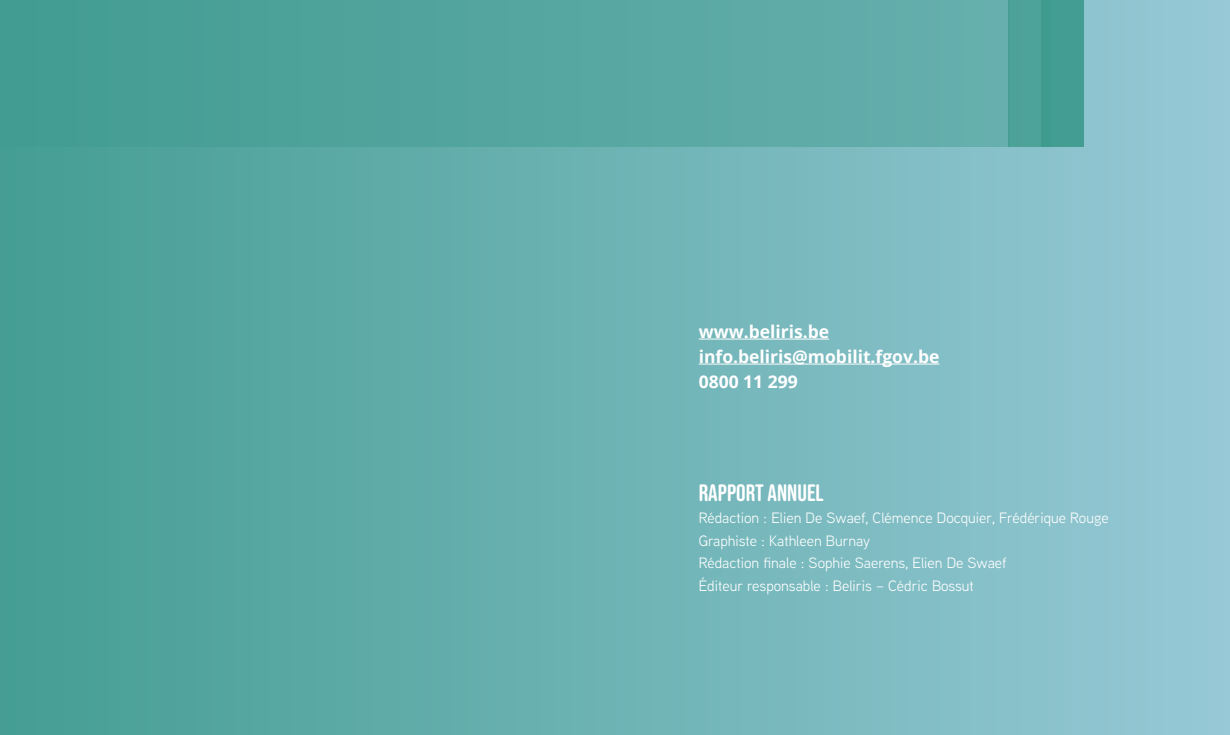
<style>
.page{position:relative;width:1230px;height:735px;background:#fff}
.page>*{position:absolute;margin:0;border:0;box-sizing:border-box;transform-origin:0 0}
.t1{font:23.75px "Bebas Neue Rounded";color:#fff}
.t2{font:700 17.5px/25px "Open Sans";color:#fff}
.t3{font:15px/22.5px "Aaux Next";color:#fff}
</style>
<div class="page">
<div style="left:0;top:0;width:1230px;height:735px;background:linear-gradient(to right,#449d93,#97c9d6)"></div>
<hr style="left:699px;top:339px;width:130px;height:1px;background:#fff">
<hr style="left:699px;top:364px;width:241px;height:1px;background:#fff">
<div style="left:0;top:0;width:1010px;height:148px;background:linear-gradient(to right,#429c90,#66afae)"></div>
<div style="left:1008px;top:0;width:43px;height:148px;background:#4da299"></div>
<div style="left:1041px;top:0;width:43px;height:148px;background:#409b8f"></div>
<p class="t2" style="left:699px;top:318px;width:242px">www.beliris.be info.beliris@mobilit.fgov.be<br>0800 11 299</p>
<h1 class="t1" style="left:699px;top:479px;width:127px">RAPPORT ANNUEL</h1>
<p class="t3" style="left:699px;top:506px;width:411px">Rédaction : Elien De Swaef, Clémence Docquier, Frédérique Rouge Graphiste : Kathleen Burnay<br>Rédaction finale : Sophie Saerens, Elien De Swaef<br>Éditeur responsable : Beliris – Cédric Bossut</p>
</div>
